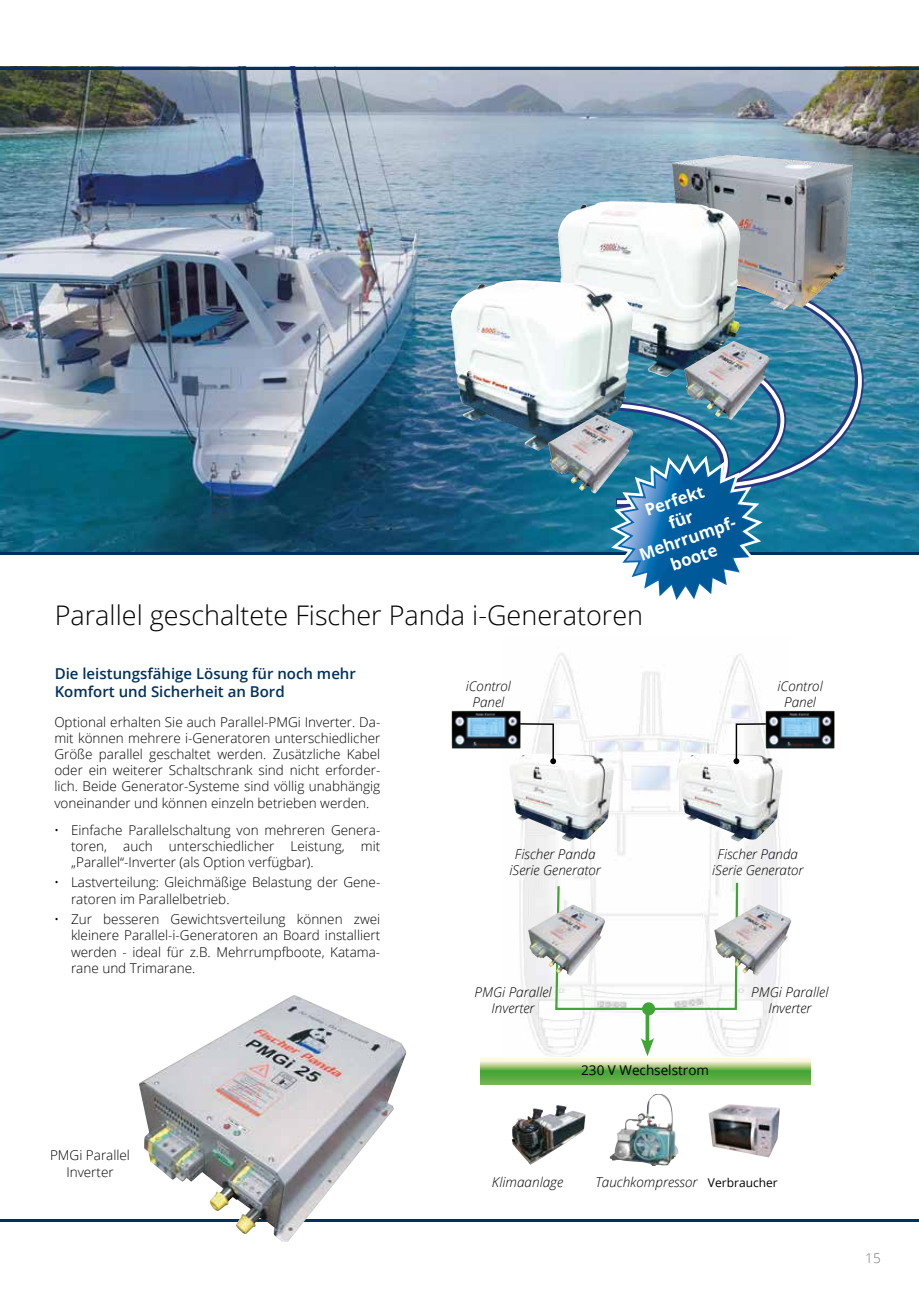
<style>
.page{position:relative;width:919px;height:1289px;background:#fff}
.page>*{position:absolute;margin:0;border:0;box-sizing:border-box;transform-origin:0 0}
.t1{font:300 27px "Open Sans";color:#000}
.t2{font:700 16.65px "Open Sans";color:#fff}
.t3{font:600 15px/18px "Open Sans";color:#00305d}
.t4{font:300 13.5px/16.2px "Open Sans";color:#000;text-align:justify}
.t5{font:italic 300 13.5px/16.2px "Open Sans";color:#000;text-align:center}
.t6{font:13.5px "Open Sans";color:#000}
.t7{font:300 13.5px "Open Sans";color:#777776}
.s1{font-weight:400;font-style:normal;font-size:12px}
</style>
<div class="page">
<img style="left:0;top:69px;width:918px;height:482px">
<hr style="left:0;top:67px;width:918px;height:2px;background:#00305d">
<hr style="left:0;top:1219px;width:918px;height:2px;background:#00305d">
<img style="left:540px;top:1105px;width:17px;height:11px">
<img style="left:610px;top:1094px;width:68px;height:71px">
<img style="left:708px;top:1104px;width:20px;height:42px">
<img style="left:501px;top:653px;width:288px;height:403px">
<svg style="left:480px;top:1058px;width:330px;height:26px;background:#8cc16e"></svg>
<hr style="left:0;top:551px;width:918px;height:3px;background:#00305d">
<img style="left:671px;top:154px;width:181px;height:119px">
<img style="left:557px;top:202px;width:182px;height:78px">
<img style="left:450px;top:280px;width:128px;height:170px">
<img style="left:548px;top:415px;width:30px;height:78px">
<img style="left:139px;top:995px;width:267px;height:246px">
<img style="left:509px;top:753px;width:105px;height:88px">
<img style="left:677px;top:753px;width:106px;height:88px">
<svg style="left:554px;top:880px;width:185px;height:131px"></svg>
<svg style="left:516px;top:722px;width:40px;height:42px"></svg>
<svg style="left:733px;top:722px;width:44px;height:42px"></svg>
<svg style="left:645px;top:1014px;width:4px;height:23px"></svg>
<svg style="left:640px;top:1037px;width:14px;height:19px"></svg>
<div style="left:642px;top:1002px;width:13px;height:13px;background:#3fa535;border-radius:50%"></div>
<img style="left:451px;top:710px;width:69px;height:38px">
<img style="left:765px;top:710px;width:69px;height:38px">
<img style="left:714px;top:904px;width:77px;height:71px">
<img style="left:528px;top:904px;width:77px;height:71px">
<img style="left:578px;top:273px;width:290px;height:327px">
<p class="t2" style="left:641px;top:499px;width:63px;rotate:-19deg">Perfekt</p>
<p class="t2" style="left:635px;top:543px;width:114px;rotate:-19deg">Mehrrumpf-</p>
<p class="t2" style="left:667px;top:554px;width:50px;rotate:-19deg">boote</p>
<h1 class="t1" style="left:55px;top:596px;width:590px">Parallel geschaltete Fischer Panda i-Generatoren</h1>
<p class="t3" style="left:55px;top:664px;width:303px">Die leistungsfähige Lösung für noch mehr<br>Komfort und Sicherheit an Bord</p>
<p class="t4" style="left:54px;top:713px;width:327px">Optional erhalten Sie auch Parallel-PMGi Inverter. Da&shy;mit können mehrere i-Generatoren unterschiedlicher Größe parallel geschaltet werden. Zusätzliche Kabel oder ein weiterer Schaltschrank sind nicht erforder&shy;lich. Beide Generator-Systeme sind völlig unabhängig voneinander und können einzeln betrieben werden.</p>
<p class="t4" style="left:71px;top:821px;width:311px;text-indent:-17px">• Einfache Parallelschaltung von mehreren Genera&shy;toren, auch unterschiedlicher Leistung, mit „Parallel“-Inverter (als Option verfügbar).</p>
<p class="t4" style="left:71px;top:874px;width:311px;text-indent:-17px">• Lastverteilung: Gleichmäßige Belastung der Gene&shy;ratoren im Parallelbetrieb.</p>
<p class="t4" style="left:71px;top:910px;width:311px;text-indent:-17px">• Zur besseren Gewichtsverteilung können zwei kleinere Parallel-i-Generatoren an Board installiert werden - ideal für z.B. Mehrrumpfboote, Katama&shy;rane und Trimarane.</p>
<p class="t5" style="left:465px;top:677px;width:47px">iControl<br>Panel</p>
<p class="t5" style="left:509px;top:845px;width:93px">Fischer Panda iSerie Generator</p>
<p class="t5" style="left:474px;top:983px;width:79px">PMGi Parallel<br>Inverter</p>
<p class="t5" style="left:777px;top:677px;width:47px">iControl<br>Panel</p>
<p class="t5" style="left:712px;top:845px;width:93px">Fischer Panda iSerie Generator</p>
<p class="t5" style="left:751px;top:983px;width:79px">PMGi Parallel<br>Inverter</p>
<p class="t4" style="left:50px;top:1146px;width:81px;text-align:center">PMGi Parallel<br>Inverter</p>
<p class="t6" style="left:581px;top:1061px;width:129px">230 V Wechselstrom</p>
<p class="t5" style="left:492px;top:1172px;width:73px">Klimaanlage</p>
<p class="t5" style="left:595px;top:1172px;width:184px">Tauchkompressor <span class="s1">Verbraucher</span></p>
<p class="t7" style="left:865px;top:1249px;width:17px">15</p>
</div>
